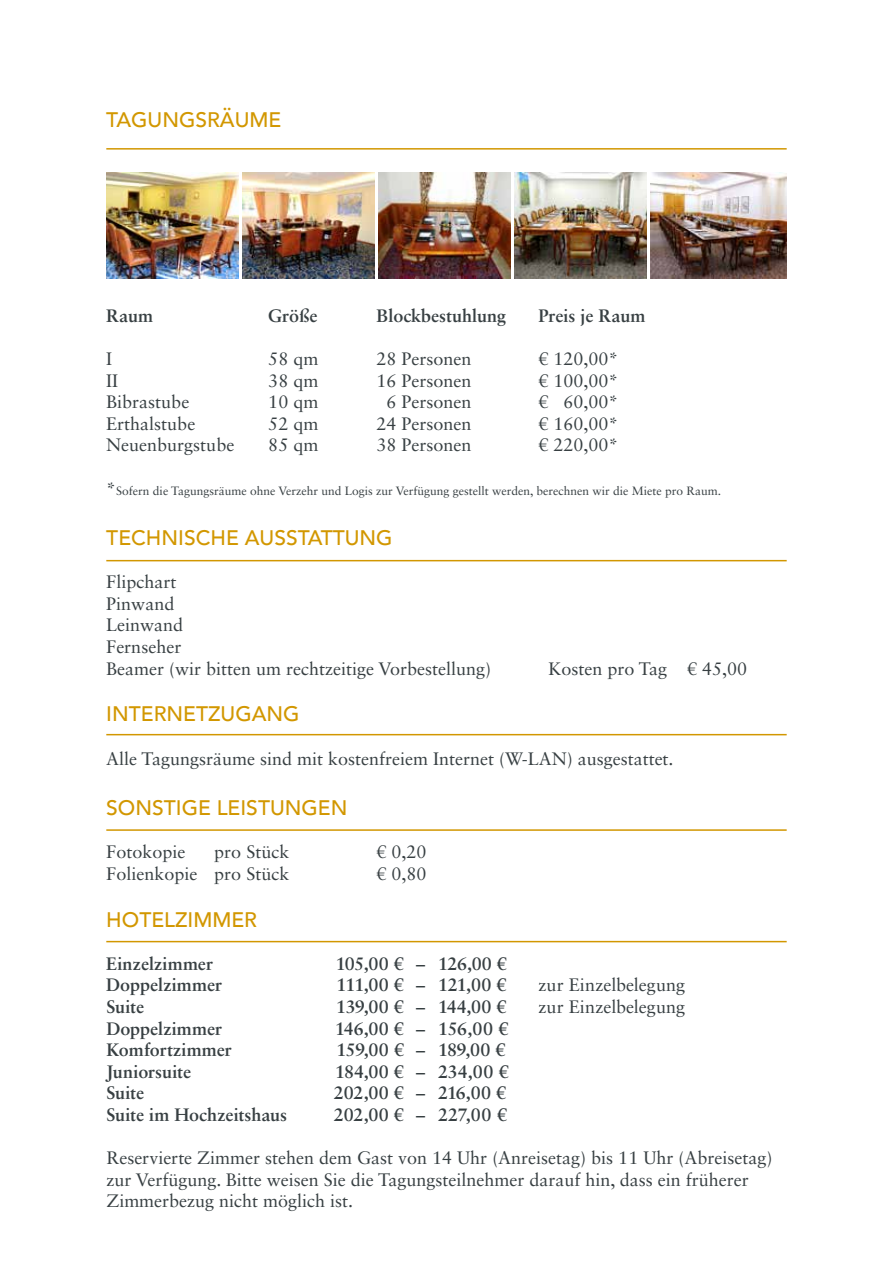
<style>
.page{position:relative;width:893px;height:1263px;background:#fff}
.page>*{position:absolute;margin:0;border:0;box-sizing:border-box;transform-origin:0 0}
.t1{font:500 21px "Avenir";color:#d29700}
.t2{font:18px/21.6px "Sabon LT Std";color:#373f42}
.t3{font:700 18px "Sabon LT Std";color:#373f42}
.t4{font:700 18px "Sabon LT Std";letter-spacing:-.02em;color:#373f42}
.t5{font:700 18px "Sabon LT Std";letter-spacing:-.035em;color:#373f42}
.t6{font:700 18px "Sabon LT Std";letter-spacing:-.025em;color:#373f42}
.t7{font:12px "Sabon LT Std";color:#373f42}
.s1{font-size:18px}
</style>
<div class="page">
<hr style="left:106px;top:148px;width:681px;height:2px;background:#d29700">
<hr style="left:106px;top:560px;width:681px;height:1px;background:#d29700">
<hr style="left:106px;top:734px;width:681px;height:1px;background:#d29700">
<hr style="left:106px;top:829px;width:681px;height:2px;background:#d29700">
<hr style="left:106px;top:941px;width:681px;height:1px;background:#d29700">
<img style="left:378px;top:172px;width:132px;height:107px">
<img style="left:651px;top:172px;width:136px;height:107px">
<img style="left:106px;top:172px;width:132px;height:107px">
<img style="left:242px;top:172px;width:132px;height:107px">
<img style="left:514px;top:172px;width:132px;height:107px">
<p class="t1" style="left:106px;top:102px;width:177px">TAGUNGSRÄUME</p>
<p class="t3" style="left:106px;top:304px;width:48px">Raum</p>
<p class="t3" style="left:268px;top:304px;width:51px">Größe</p>
<p class="t3" style="left:376px;top:304px;width:131px">Blockbestuhlung</p>
<p class="t3" style="left:538px;top:304px;width:109px">Preis je Raum</p>
<p class="t2" style="left:106px;top:348px;width:7px">I</p>
<p class="t2" style="left:268px;top:348px;width:52px">58 qm</p>
<p class="t2" style="left:376px;top:348px;width:97px">28 Personen</p>
<p class="t2" style="left:538px;top:348px;width:82px">€ 120,00*</p>
<p class="t2" style="left:106px;top:369px;width:13px">II</p>
<p class="t2" style="left:268px;top:369px;width:52px">38 qm</p>
<p class="t2" style="left:376px;top:369px;width:97px">16 Personen</p>
<p class="t2" style="left:538px;top:369px;width:82px">€ 100,00*</p>
<p class="t2" style="left:106px;top:391px;width:85px">Bibrastube</p>
<p class="t2" style="left:268px;top:391px;width:52px">10 qm</p>
<p class="t2" style="left:386px;top:391px;width:87px">6 Personen</p>
<p class="t2" style="left:538px;top:391px;width:82px">€ 60,00*</p>
<p class="t2" style="left:106px;top:412px;width:91px">Erthalstube</p>
<p class="t2" style="left:268px;top:412px;width:52px">52 qm</p>
<p class="t2" style="left:376px;top:412px;width:97px">24 Personen</p>
<p class="t2" style="left:538px;top:412px;width:82px">€ 160,00*</p>
<p class="t2" style="left:106px;top:434px;width:130px">Neuenburgstube</p>
<p class="t2" style="left:268px;top:434px;width:52px">85 qm</p>
<p class="t2" style="left:376px;top:434px;width:97px">38 Personen</p>
<p class="t2" style="left:538px;top:434px;width:82px">€ 220,00*</p>
<p class="t7" style="left:106px;top:483px;width:616px"><span class="s1">*</span>Sofern die Tagungsräume ohne Verzehr und Logis zur Verfügung gestellt werden, berechnen wir die Miete pro Raum.</p>
<p class="t1" style="left:106px;top:519px;width:288px">TECHNISCHE AUSSTATTUNG</p>
<p class="t2" style="left:106px;top:571px;width:386px">Flipchart<br>Pinwand<br>Leinwand<br>Fernseher<br>Beamer (wir bitten um rechtzeitige Vorbestellung)</p>
<p class="t2" style="left:548px;top:657px;width:200px">Kosten pro Tag € 45,00</p>
<p class="t1" style="left:106px;top:696px;width:195px">INTERNETZUGANG</p>
<p class="t2" style="left:106px;top:747px;width:569px">Alle Tagungsräume sind mit kostenfreiem Internet (W-LAN) ausgestattet.</p>
<p class="t1" style="left:106px;top:789px;width:243px">SONSTIGE LEISTUNGEN</p>
<p class="t2" style="left:106px;top:841px;width:81px">Fotokopie</p>
<p class="t2" style="left:214px;top:841px;width:77px">pro Stück</p>
<p class="t2" style="left:376px;top:841px;width:52px">€ 0,20</p>
<p class="t2" style="left:106px;top:862px;width:185px">Folienkopie pro Stück</p>
<p class="t2" style="left:376px;top:862px;width:52px">€ 0,80</p>
<p class="t1" style="left:106px;top:901px;width:152px">HOTELZIMMER</p>
<p class="t3" style="left:106px;top:952px;width:108px">Einzelzimmer</p>
<p class="t4" style="left:336px;top:952px;width:172px">105,00 € – 126,00 €</p>
<p class="t3" style="left:106px;top:974px;width:117px">Doppelzimmer</p>
<p class="t5" style="left:337px;top:974px;width:171px">111,00 € – 121,00 €</p>
<p class="t2" style="left:538px;top:974px;width:148px">zur Einzelbelegung</p>
<p class="t3" style="left:106px;top:995px;width:39px">Suite</p>
<p class="t3" style="left:336px;top:995px;width:172px">139,00 € – 144,00 €</p>
<p class="t2" style="left:538px;top:996px;width:148px">zur Einzelbelegung</p>
<p class="t3" style="left:106px;top:1017px;width:117px">Doppelzimmer</p>
<p class="t3" style="left:335px;top:1017px;width:175px">146,00 € – 156,00 €</p>
<p class="t3" style="left:106px;top:1039px;width:127px">Komfortzimmer</p>
<p class="t6" style="left:336px;top:1039px;width:171px">159,00 € – 189,00 €</p>
<p class="t3" style="left:106px;top:1060px;width:86px">Juniorsuite</p>
<p class="t3" style="left:335px;top:1060px;width:175px">184,00 € – 234,00 €</p>
<p class="t3" style="left:106px;top:1082px;width:39px">Suite</p>
<p class="t3" style="left:334px;top:1082px;width:174px">202,00 € – 216,00 €</p>
<p class="t3" style="left:106px;top:1103px;width:182px">Suite im Hochzeitshaus</p>
<p class="t3" style="left:334px;top:1103px;width:175px">202,00 € – 227,00 €</p>
<p class="t2" style="left:106px;top:1147px;width:667px">Reservierte Zimmer stehen dem Gast von 14 Uhr (Anreisetag) bis 11 Uhr (Abreisetag) zur Verfügung. Bitte weisen Sie die Tagungsteilnehmer darauf hin, dass ein früherer<br>Zimmerbezug nicht möglich ist.</p>
</div>
